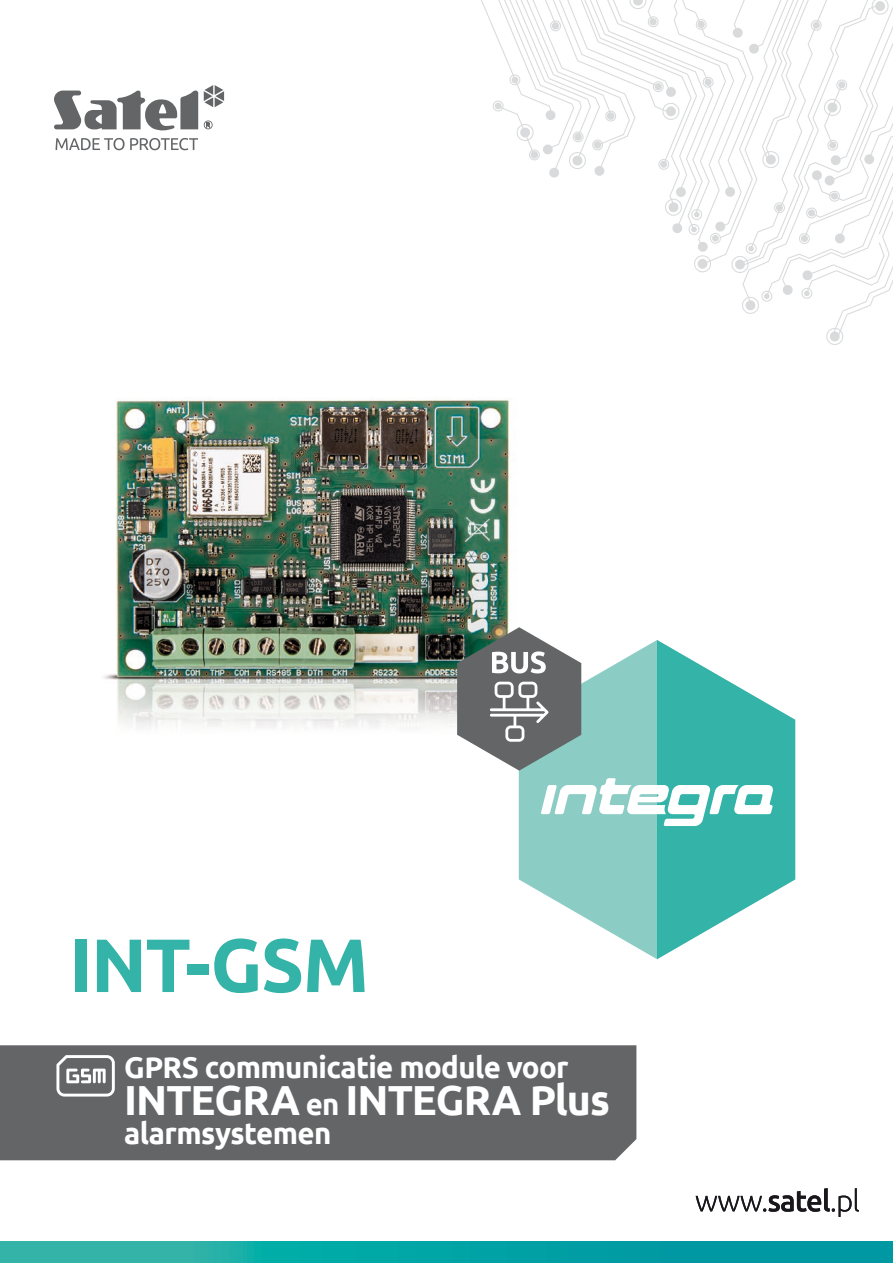
<style>
.page{position:relative;width:893px;height:1263px;background:#fff}
.page>*{position:absolute;margin:0;border:0;box-sizing:border-box;transform-origin:0 0}
.t1{font:700 75.6px "Ubuntu";letter-spacing:-.02em;color:#34b3a8}
.t2{font:700 42px "Ubuntu";letter-spacing:-.025em;color:#fff}
.t3{font:700 30px "Ubuntu";letter-spacing:-.02em;color:#fff}
.s1{font-size:30px}
</style>
<div class="page">
<img style="left:0;top:91px;width:893px;height:1151px">
<svg style="left:0;top:1242px;width:893px;height:21px;background:#0da5a5"></svg>
<svg style="left:457px;top:627px;width:338px;height:332px"></svg>
<svg style="left:476px;top:0;width:417px;height:345px"></svg>
<div style="left:0;top:1045px;width:636px;height:115px;background:#646567"></div>
<svg style="left:54px;top:90px;width:144px;height:41px"></svg>
<svg style="left:204px;top:85px;width:20px;height:22px"></svg>
<svg style="left:204px;top:120px;width:9px;height:9px"></svg>
<svg style="left:56px;top:138px;width:142px;height:12px"></svg>
<svg style="left:56px;top:1055px;width:59px;height:41px"></svg>
<svg style="left:696px;top:1188px;width:163px;height:29px"></svg>
<h1 class="t1" style="left:69px;top:919px;width:301px">INT-GSM</h1>
<p class="t3" style="left:124px;top:1049px;width:446px">GPRS communicatie module voor</p>
<h2 class="t2" style="left:124px;top:1075px;width:487px">INTEGRA <span class="s1">en</span> INTEGRA Plus</h2>
<p class="t3" style="left:124px;top:1115px;width:209px">alarmsystemen</p>
</div>
